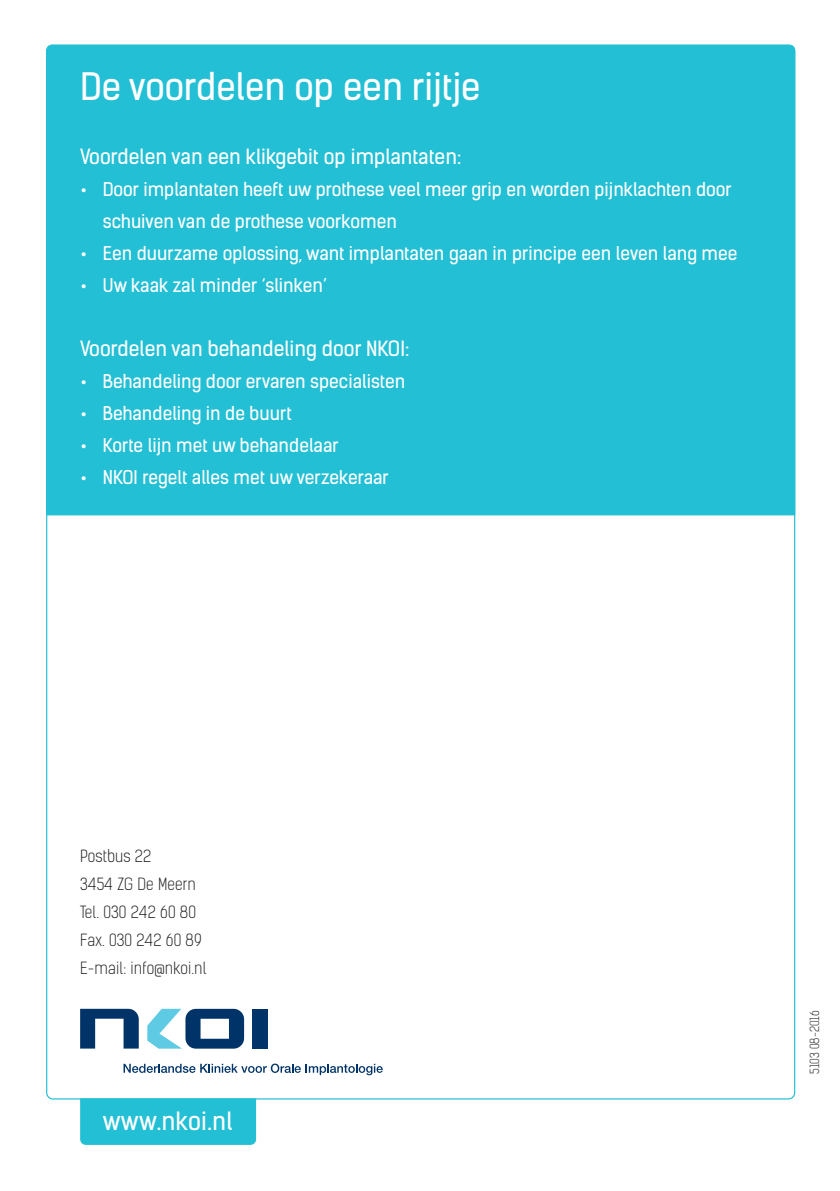
<style>
.page{position:relative;width:840px;height:1191px;background:#fff}
.page>*{position:absolute;margin:0;border:0;box-sizing:border-box;transform-origin:0 0}
.t1{font:36px "Kelson Sans";color:#fff}
.t2{font:24px "Kelson Sans";letter-spacing:.01em;color:#fff}
.t3{font:20px "Kelson Sans";color:#fff}
.t4{font:18px/32px "Kelson Sans";color:#fff}
.t5{font:300 16px/28px "Kelson Sans";letter-spacing:.01em;color:#231f20}
.t6{font:300 12px "Kelson Sans";color:#272627}
</style>
<div class="page">
<div style="left:80px;top:1036px;width:176px;height:109px;background:#23bfd5;border-radius:6px"></div>
<svg style="left:46px;top:515px;width:748px;height:584px"></svg>
<svg style="left:123px;top:1063px;width:259px;height:12px"></svg>
<svg style="left:80px;top:1008px;width:59px;height:40px"></svg>
<div style="left:252px;top:1008px;width:15px;height:40px;background:#003367"></div>
<svg style="left:147px;top:1008px;width:97px;height:40px"></svg>
<div style="left:46px;top:45px;width:748px;height:470px;background:#23bfd5"></div>
<h1 class="t1" style="left:80px;top:75px;width:402px">De voordelen op een rijtje</h1>
<p class="t3" style="left:80px;top:150px;width:382px">Voordelen van een klikgebit op implantaten:</p>
<p class="t4" style="left:103px;top:176px;width:630px;text-indent:-23px">• Door implantaten heeft uw prothese veel meer grip en worden pijnklachten door schuiven van de prothese voorkomen</p>
<p class="t4" style="left:80px;top:240px;width:658px">• Een duurzame oplossing, want implantaten gaan in principe een leven lang mee</p>
<p class="t4" style="left:80px;top:272px;width:248px">• Uw kaak zal minder ‘slinken’</p>
<p class="t3" style="left:80px;top:342px;width:330px">Voordelen van behandeling door NKOI:</p>
<p class="t4" style="left:80px;top:368px;width:326px">• Behandeling door ervaren specialisten</p>
<p class="t4" style="left:80px;top:400px;width:213px">• Behandeling in de buurt</p>
<p class="t4" style="left:80px;top:432px;width:260px">• Korte lijn met uw behandelaar</p>
<p class="t4" style="left:80px;top:464px;width:310px">• NKOI regelt alles met uw verzekeraar</p>
<p class="t5" style="left:80px;top:844px;width:128px">Postbus 22<br>3454 ZG De Meern<br>Tel. 030 242 60 80<br>Fax. 030 242 60 89<br>E-mail: info@nkoi.nl</p>
<h2 class="t2" style="left:103px;top:1112px;width:131px">www.nkoi.nl</h2>
<p class="t6" style="left:810px;top:1074px;width:65px;rotate:-90deg">5103 08-2016</p>
</div>
